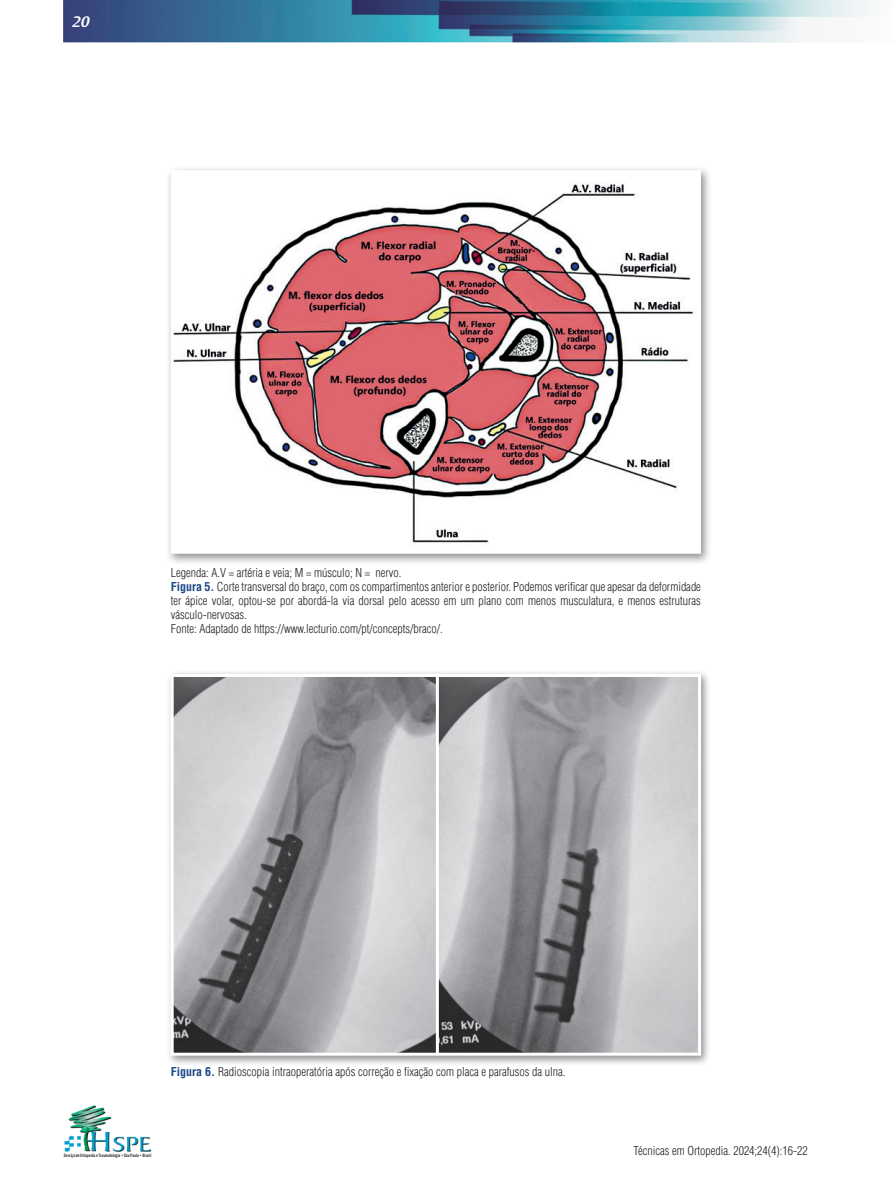
<style>
.page{position:relative;width:893px;height:1191px;background:#fff}
.page>*{position:absolute;margin:0;border:0;box-sizing:border-box;transform-origin:0 0}
.t1{font:600 15px "Raspoutine";color:#fff}
.t2{font:300 condensed 12px/14px "Helvetica LT Std";color:#231f20}
.t3{font:700 4.5px "News Gothic BT";color:#231f20;scale:.8 1}
.s1{font-weight:700;color:#1c4788}
</style>
<div class="page">
<img style="left:64px;top:0;width:805px;height:43px">
<img style="left:64px;top:1105px;width:87px;height:47px">
<div style="left:166px;top:669px;width:545px;height:396px;background:#231f20;opacity:.5"></div>
<img style="left:175px;top:678px;width:522px;height:373px">
<div style="left:171px;top:674px;width:530px;height:381px;border:3px solid #fff"></div>
<hr style="left:436px;top:674px;width:3px;height:379px;background:#fff">
<div style="left:165px;top:165px;width:547px;height:400px;background:#231f20;opacity:.5"></div>
<img style="left:175px;top:174px;width:522px;height:376px">
<p class="t1" style="left:72px;top:14px;width:18px">20</p>
<p class="t2" style="left:171px;top:566px;width:532px">Legenda: A.V = artéria e veia; M = músculo; N = nervo.<br><span class="s1">Figura 5.</span> Corte transversal do braço, com os compartimentos anterior e posterior. Podemos verificar que apesar da deformidade ter ápice volar, optou-se por abordá-la via dorsal pelo acesso em um plano com menos musculatura, e menos estruturas vásculo-nervosas.<br>Fonte: Adaptado de https://www.lecturio.com/pt/concepts/braco/.</p>
<p class="t2" style="left:171px;top:1064px;width:396px"><span class="s1">Figura 6.</span> Radioscopia intraoperatória após correção e fixação com placa e parafusos da ulna.</p>
<p class="t3" style="left:64px;top:1152px;width:111px">Serviço de Ortopedia e Traumatologia • São Paulo • Brasil</p>
<p class="t2" style="left:634px;top:1144px;width:176px">Técnicas em Ortopedia. 2024;24(4):16-22</p>
</div>
